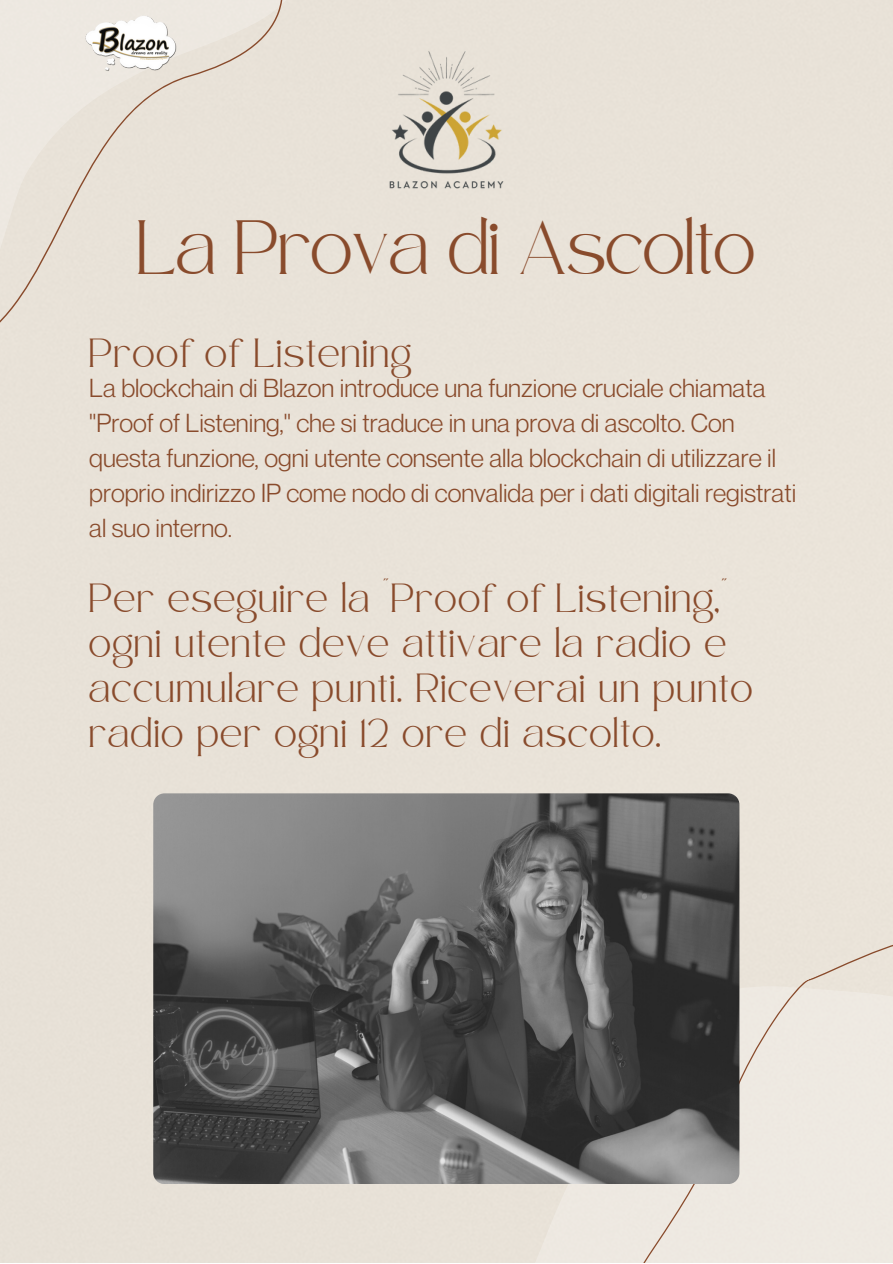
<style>
.page{position:relative;width:893px;height:1264px;background:#fff}
.page>*{position:absolute;margin:0;border:0;box-sizing:border-box;transform-origin:0 0}
.t1{font:37.5px "Safira March";color:#894b2c}
.t2{font:25.5px/34.8px "Neue Montreal";color:#894b2c}
.t3{font:19.8px "Safira March";letter-spacing:.085em;color:#894b2c}
</style>
<div class="page">
<div style="left:0;top:0;width:892px;height:1262px;background:#e9e2d8"></div>
<div style="left:290px;top:0;width:61px;height:352px;background:#e8e2d8"></div>
<svg style="left:0;top:0;width:290px;height:352px;background:#e8e2d8"></svg>
<div style="left:400px;top:858px;width:492px;height:404px;background:#e9e2d8"></div>
<svg style="left:516px;top:888px;width:376px;height:374px;background:#e9e3db"></svg>
<img style="left:75px;top:12px;width:106px;height:63px">
<img style="left:370px;top:44px;width:152px;height:152px">
<img style="left:153px;top:793px;width:586px;height:390px;border-radius:11px">
<p class="t1" style="left:137px;top:239px;width:619px">La Prova di Ascolto</p>
<p class="t3" style="left:89px;top:348px;width:323px">Proof of Listening</p>
<p class="t2" style="left:89px;top:370px;width:708px">La blockchain di Blazon introduce una funzione cruciale chiamata "Proof of Listening," che si traduce in una prova di ascolto. Con questa funzione, ogni utente consente alla blockchain di utilizzare il proprio indirizzo IP come nodo di convalida per i dati digitali registrati al suo interno.</p>
<p class="t3" style="left:89px;top:593px;width:640px">Per eseguire la "Proof of Listening,"</p>
<p class="t3" style="left:89px;top:638px;width:638px">ogni utente deve attivare la radio e</p>
<p class="t3" style="left:89px;top:683px;width:664px">accumulare punti. Riceverai un punto</p>
<p class="t3" style="left:89px;top:728px;width:573px">radio per ogni 12 ore di ascolto.</p>
</div>
